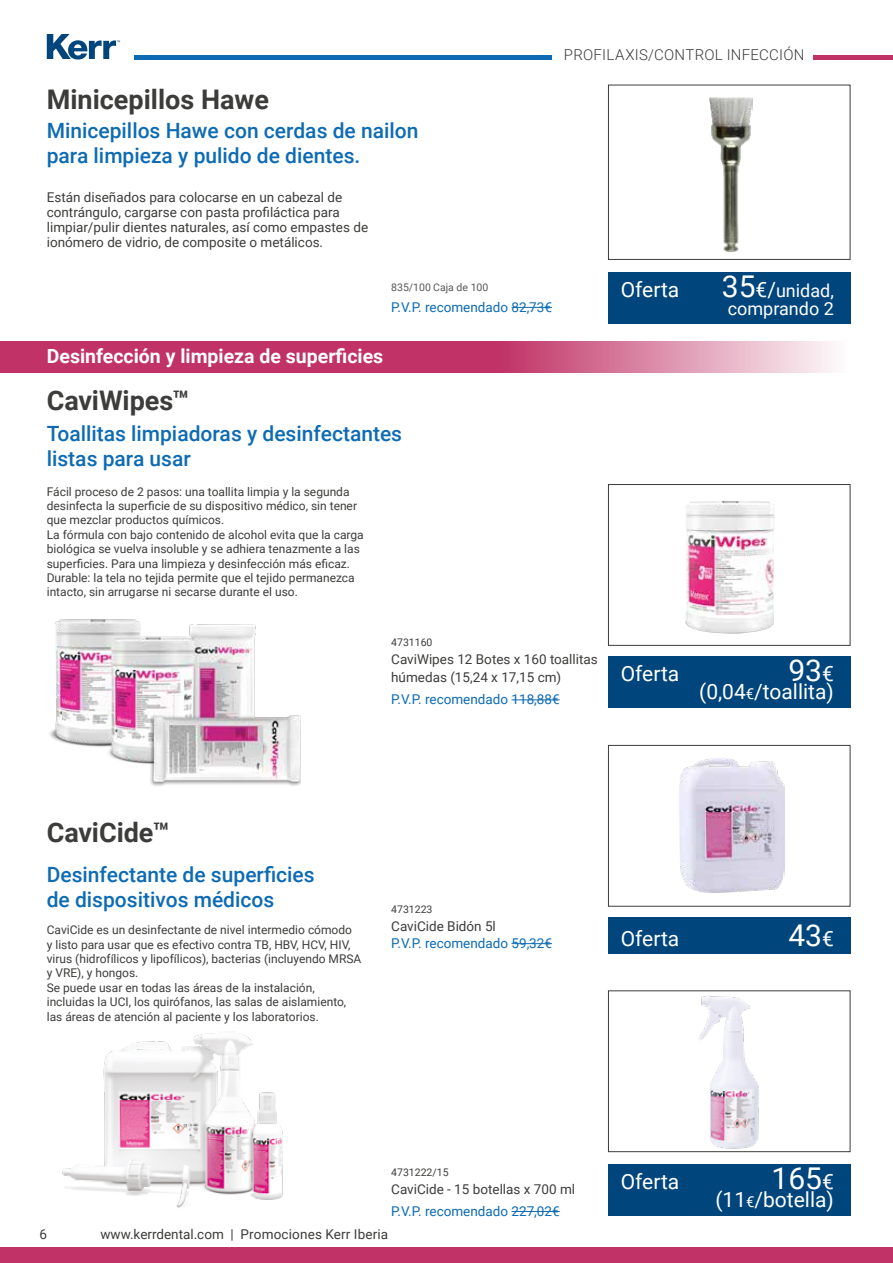
<style>
.page{position:relative;width:893px;height:1263px;background:#fff}
.page>*{position:absolute;margin:0;border:0;box-sizing:border-box;transform-origin:0 0}
.t1{font:30px "Roboto";color:#fff}
.t2{font:700 27px "Roboto";color:#3c3c3b}
.t3{font:500 21px/25.2px "Roboto";color:#0d6bb4}
.t4{font:21px "Roboto";color:#fff}
.t5{font:700 19.5px "Roboto";color:#fff}
.t6{font:18px/18px "Roboto";color:#fff;text-align:center}
.t7{font:300 15px "Roboto";letter-spacing:.015em;color:#3c3c3b}
.t8{font:13.5px/15px "Roboto";color:#3c3c3b}
.t9{font:13.5px "Roboto";color:#0d6bb4}
.t10{font:12px/14.4px "Roboto";color:#3c3c3b}
.t11{font:10.5px "Roboto";color:#3c3c3b}
.t12{font:10.5px "Roboto";color:#575756}
.s1{font-size:30px}
.s2{font-size:21px}
.s3{font-size:15px}
</style>
<div class="page">
<div style="left:0;top:1247px;width:893px;height:16px;background:#c13366"></div>
<div style="left:134px;top:55px;width:655px;height:5px;background:#0d6bb4"></div>
<svg style="left:47px;top:34px;width:73px;height:26px"></svg>
<div style="left:749px;top:55px;width:144px;height:5px;background:#c13366"></div>
<div style="left:552px;top:48px;width:260px;height:12px;background:#fff"></div>
<img style="left:49px;top:619px;width:252px;height:167px">
<img style="left:62px;top:1033px;width:221px;height:175px">
<img style="left:698px;top:995px;width:61px;height:154px">
<div style="left:608px;top:990px;width:242px;height:162px;border:1px solid #3c3c3b"></div>
<img style="left:680px;top:759px;width:105px;height:134px">
<div style="left:608px;top:745px;width:242px;height:162px;border:1px solid #3c3c3b"></div>
<img style="left:685px;top:501px;width:90px;height:133px">
<div style="left:608px;top:484px;width:242px;height:162px;border:1px solid #3c3c3b"></div>
<hr style="left:511px;top:307px;width:41px;height:1px;background:#0d6bb4">
<svg style="left:0;top:342px;width:833px;height:31px;background:#cc5982"></svg>
<hr style="left:892px;top:85px;width:1px;height:31px;background:#f39b1e">
<img style="left:710px;top:98px;width:42px;height:154px">
<div style="left:608px;top:85px;width:242px;height:175px;border:1px solid #3c3c3b"></div>
<hr style="left:511px;top:699px;width:49px;height:1px;background:#0d6bb4">
<hr style="left:511px;top:1211px;width:49px;height:1px;background:#0d6bb4">
<hr style="left:511px;top:943px;width:41px;height:1px;background:#0d6bb4">
<div style="left:608px;top:1164px;width:242px;height:51px;background:#00457c"></div>
<div style="left:608px;top:656px;width:242px;height:51px;background:#00457c"></div>
<div style="left:608px;top:917px;width:242px;height:37px;background:#00457c"></div>
<div style="left:608px;top:272px;width:242px;height:51px;background:#00457c"></div>
<h2 class="t2" style="left:47px;top:80px;width:224px">Minicepillos Hawe</h2>
<h3 class="t3" style="left:47px;top:117px;width:373px">Minicepillos Hawe con cerdas de nailon para limpieza y pulido de dientes.</h3>
<p class="t8" style="left:47px;top:190px;width:323px">Están diseñados para colocarse en un cabezal de contrángulo, cargarse con pasta profiláctica para limpiar/pulir dientes naturales, así como empastes de ionómero de vidrio, de composite o metálicos.</p>
<p class="t12" style="left:391px;top:280px;width:99px">835/100 Caja de 100</p>
<p class="t9" style="left:391px;top:298px;width:162px">P.V.P. recomendado 82,73€</p>
<h3 class="t5" style="left:47px;top:342px;width:338px">Desinfección y limpieza de superficies</h3>
<h2 class="t2" style="left:47px;top:382px;width:144px">CaviWipes™</h2>
<h3 class="t3" style="left:47px;top:420px;width:357px">Toallitas limpiadoras y desinfectantes listas para usar</h3>
<p class="t10" style="left:47px;top:484px;width:318px">Fácil proceso de 2 pasos: una toallita limpia y la segunda desinfecta la superficie de su dispositivo médico, sin tener que mezclar productos químicos.<br>La fórmula con bajo contenido de alcohol evita que la carga biológica se vuelva insoluble y se adhiera tenazmente a las superficies. Para una limpieza y desinfección más eficaz.<br>Durable: la tela no tejida permite que el tejido permanezca intacto, sin arrugarse ni secarse durante el uso.</p>
<p class="t7" style="left:564px;top:44px;width:242px">PROFILAXIS/CONTROL INFECCIÓN</p>
<h3 class="t4" style="left:621px;top:275px;width:60px">Oferta</h3>
<h3 class="t6" style="left:722px;top:281px;width:114px"><span class="s1">35</span><span class="s2">€/</span>unidad, comprando 2</h3>
<p class="t11" style="left:391px;top:635px;width:43px">4731160</p>
<p class="t8" style="left:391px;top:650px;width:208px;line-height:18px">CaviWipes 12 Botes x 160 toallitas húmedas (15,24 x 17,15 cm)</p>
<p class="t9" style="left:391px;top:690px;width:170px">P.V.P. recomendado 118,88€</p>
<h3 class="t4" style="left:621px;top:659px;width:60px">Oferta</h3>
<h1 class="t1" style="left:788px;top:649px;width:47px">93<span class="s2">€</span></h1>
<h3 class="t4" style="left:699px;top:677px;width:136px">(0,04<span class="s3">€</span>/toallita)</h3>
<h2 class="t2" style="left:47px;top:814px;width:124px">CaviCide™</h2>
<h3 class="t3" style="left:47px;top:861px;width:269px">Desinfectante de superficies de dispositivos médicos</h3>
<p class="t10" style="left:47px;top:922px;width:316px">CaviCide es un desinfectante de nivel intermedio cómodo<br>y listo para usar que es efectivo contra TB, HBV, HCV, HIV, virus (hidrofílicos y lipofílicos), bacterias (incluyendo MRSA y VRE), y hongos.<br>Se puede usar en todas las áreas de la instalación, incluidas la UCI, los quirófanos, las salas de aislamiento, las áreas de atención al paciente y los laboratorios.</p>
<p class="t11" style="left:391px;top:902px;width:43px">4731223</p>
<p class="t8" style="left:391px;top:918px;width:106px">CaviCide Bidón 5l</p>
<p class="t9" style="left:391px;top:934px;width:162px">P.V.P. recomendado 59,32€</p>
<h3 class="t4" style="left:621px;top:923px;width:60px">Oferta</h3>
<h1 class="t1" style="left:788px;top:914px;width:47px">43<span class="s2">€</span></h1>
<p class="t11" style="left:391px;top:1164px;width:59px">4731222/15</p>
<p class="t8" style="left:391px;top:1181px;width:185px">CaviCide - 15 botellas x 700 ml</p>
<p class="t9" style="left:391px;top:1202px;width:170px">P.V.P. recomendado 227,02€</p>
<p class="t8" style="left:40px;top:1226px;width:9px">6</p>
<p class="t8" style="left:100px;top:1226px;width:289px">www.kerrdental.com | Promociones Kerr Iberia</p>
<h3 class="t4" style="left:621px;top:1167px;width:60px">Oferta</h3>
<h1 class="t1" style="left:771px;top:1157px;width:64px">165<span class="s2">€</span></h1>
<h3 class="t4" style="left:715px;top:1185px;width:120px">(11<span class="s3">€</span>/botella)</h3>
</div>
